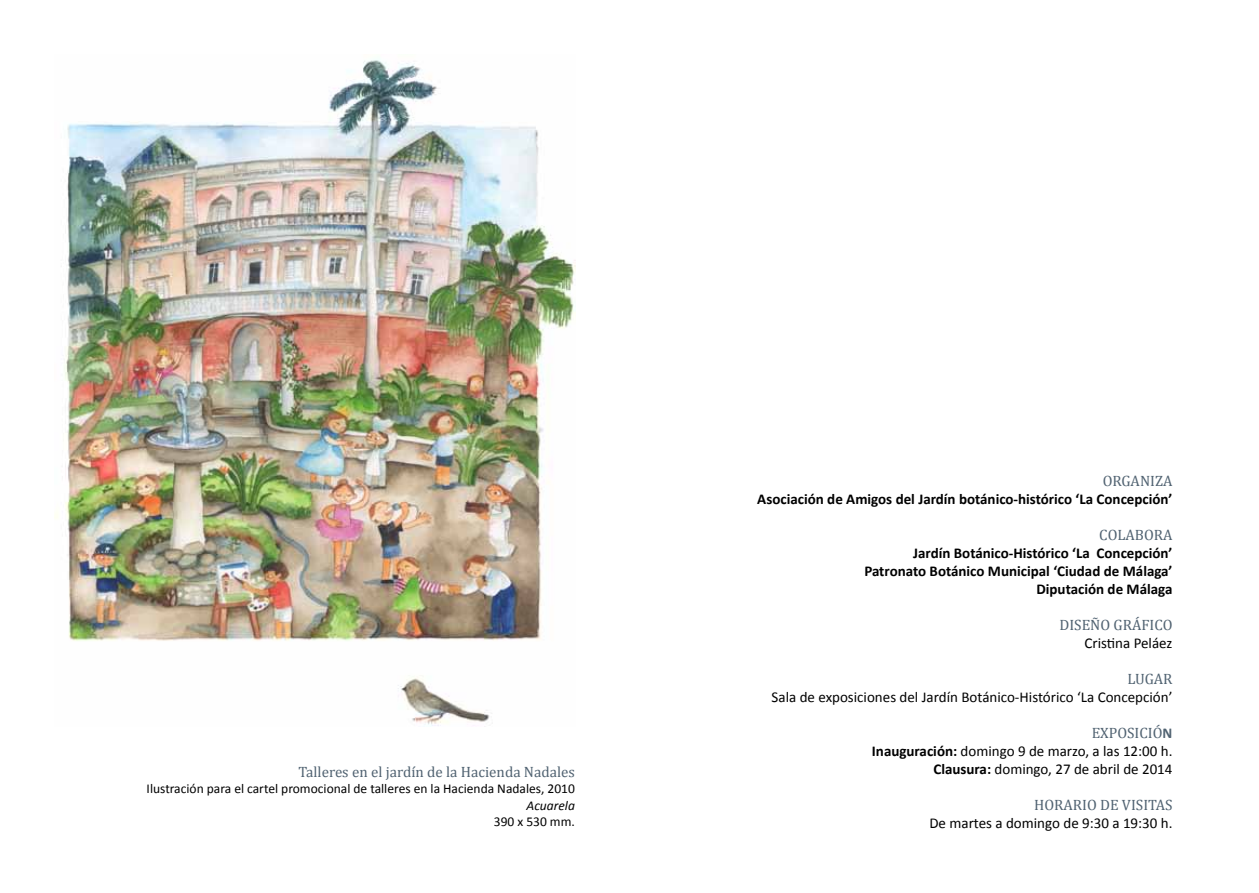
<style>
.page{position:relative;width:1259px;height:893px;background:#fff}
.page>*{position:absolute;margin:0;border:0;box-sizing:border-box;transform-origin:0 0}
.t1{font:15px/18px "Calibri";color:#000;text-align:right}
.t2{font:700 15px/18px "Calibri";color:#000;text-align:right}
.t3{font:15px "Cambria";color:#506271}
.t4{font:13.5px "Calibri";color:#000}
.t5{font:italic 13.5px "Calibri";color:#000}
.s1{font-family:"Calibri";font-weight:700}
.s2{font-weight:700}
</style>
<div class="page">
<img style="left:54px;top:60px;width:521px;height:666px">
<p class="t3" style="left:298px;top:763px;width:278px">Talleres en el jardín de la Hacienda Nadales</p>
<p class="t4" style="left:147px;top:780px;width:430px">Ilustración para el cartel promocional de talleres en la Hacienda Nadales, 2010</p>
<p class="t5" style="left:526px;top:796px;width:50px">Acuarela</p>
<p class="t4" style="left:494px;top:813px;width:83px">390 x 530 mm.</p>
<p class="t3" style="left:1102px;top:472px;width:71px">ORGANIZA</p>
<p class="t2" style="left:757px;top:490px;width:417px">Asociación de Amigos del Jardín botánico-histórico ‘La Concepción’</p>
<p class="t3" style="left:1099px;top:526px;width:75px">COLABORA</p>
<p class="t2" style="left:864px;top:544px;width:310px">Jardín Botánico-Histórico ‘La Concepción’<br>Patronato Botánico Municipal ‘Ciudad de Málaga’<br>Diputación de Málaga</p>
<p class="t3" style="left:1059px;top:616px;width:115px">DISEÑO GRÁFICO</p>
<p class="t1" style="left:1084px;top:634px;width:89px">Cristina Peláez</p>
<p class="t3" style="left:1127px;top:670px;width:47px">LUGAR</p>
<p class="t1" style="left:771px;top:688px;width:402px">Sala de exposiciones del Jardín Botánico-Histórico ‘La Concepción’</p>
<p class="t3" style="left:1091px;top:724px;width:82px">EXPOSICIÓ<span class="s1">N</span></p>
<p class="t1" style="left:872px;top:742px;width:302px"><span class="s2">Inauguración:</span> domingo 9 de marzo, a las 12:00 h.<br><span class="s2">Clausura:</span> domingo, 27 de abril de 2014</p>
<p class="t3" style="left:1034px;top:796px;width:140px">HORARIO DE VISITAS</p>
<p class="t1" style="left:929px;top:814px;width:245px">De martes a domingo de 9:30 a 19:30 h.</p>
</div>
